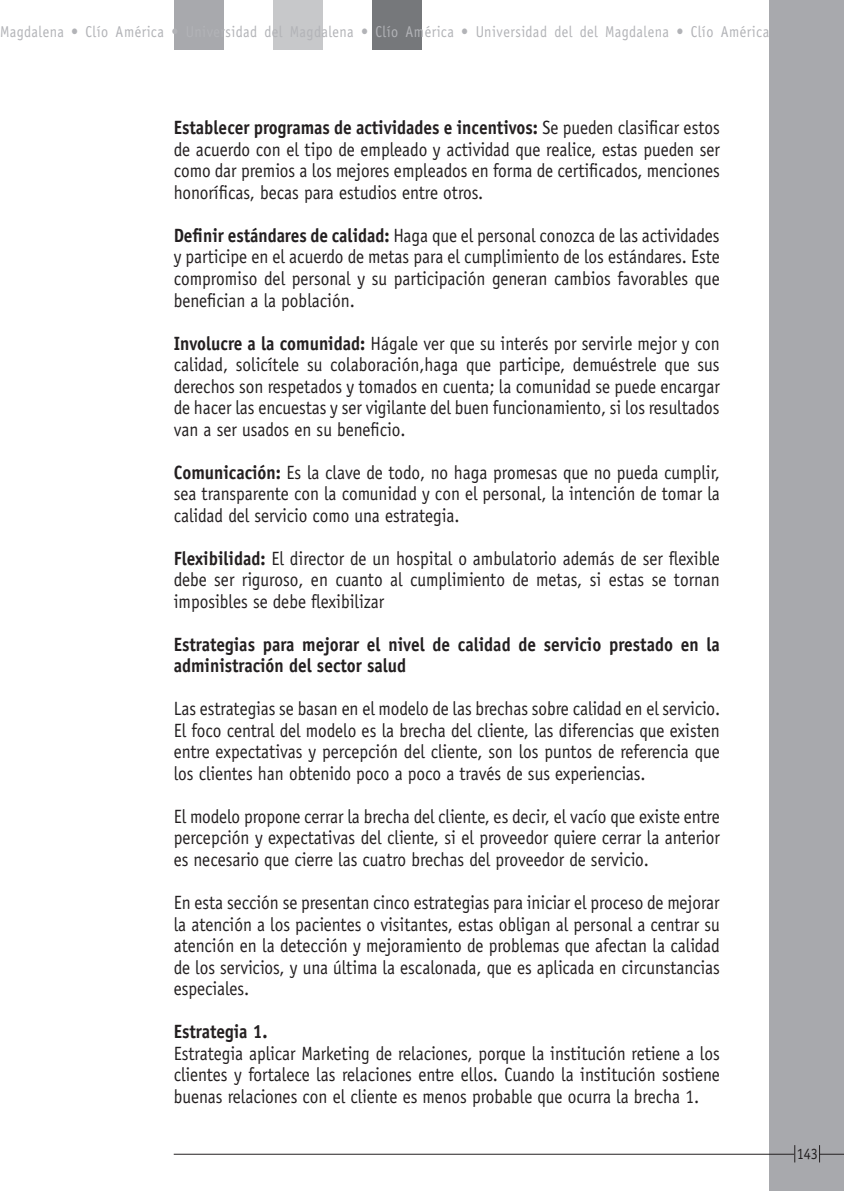
<style>
.page{position:relative;width:844px;height:1191px;background:#fff}
.page>*{position:absolute;margin:0;border:0;box-sizing:border-box;transform-origin:0 0}
.C__de_texto{font:19.25px/21.5px "Officina Sans";color:#231f20;text-align:justify;scale:.9 1}
.C__de_texto-2{font:700 19.25px/21.5px "Officina Sans";color:#231f20;scale:.9 1}
.t1{font:15.75px "Officina Sans";letter-spacing:.035em;color:#b2b3b7;scale:.9 1}
.t2{font:15.75px "Officina Sans";color:#231f20;scale:.9 1}
.s1{font-weight:700}
</style>
<div class="page">
<div style="left:769px;top:0;width:74px;height:1191px;background:#a8a9ad"></div>
<hr style="left:174px;top:1153px;width:620px;height:1px;background:#231f20">
<div style="left:174px;top:0;width:49px;height:50px;background:#a8a9ad"></div>
<div style="left:372px;top:0;width:50px;height:50px;background:#76787b"></div>
<div style="left:273px;top:0;width:49px;height:50px;background:#c7c8ca"></div>
<svg style="left:794px;top:1145px;width:1px;height:17px"></svg>
<svg style="left:819px;top:1145px;width:24px;height:17px"></svg>
<p class="t1" style="left:0;top:22px;width:856px">Magdalena • Clío América • Universidad del Magdalena • Clío América • Universidad del del Magdalena • Clío América</p>
<p class="C__de_texto" style="left:174px;top:117px;width:608px"><span class="s1">Establecer programas de actividades e incentivos:</span> Se pueden clasificar estos de acuerdo con el tipo de empleado y actividad que realice, estas pueden ser como dar premios a los mejores empleados en forma de certificados, menciones honoríficas, becas para estudios entre otros.</p>
<p class="C__de_texto" style="left:174px;top:225px;width:608px"><span class="s1">Definir estándares de calidad:</span> Haga que el personal conozca de las actividades y participe en el acuerdo de metas para el cumplimiento de los estándares. Este compromiso del personal y su participación generan cambios favorables que benefician a la población.</p>
<p class="C__de_texto" style="left:174px;top:332px;width:608px"><span class="s1">Involucre a la comunidad:</span> Hágale ver que su interés por servirle mejor y con calidad, solicítele su colaboración,haga que participe, demuéstrele que sus derechos son respetados y tomados en cuenta; la comunidad se puede encargar de hacer las encuestas y ser vigilante del buen funcionamiento, si los resultados van a ser usados en su beneficio.</p>
<p class="C__de_texto" style="left:174px;top:461px;width:608px"><span class="s1">Comunicación:</span> Es la clave de todo, no haga promesas que no pueda cumplir, sea transparente con la comunidad y con el personal, la intención de tomar la calidad del servicio como una estrategia.</p>
<p class="C__de_texto" style="left:174px;top:547px;width:608px"><span class="s1">Flexibilidad:</span> El director de un hospital o ambulatorio además de ser flexible debe ser riguroso, en cuanto al cumplimiento de metas, si estas se tornan imposibles se debe flexibilizar</p>
<p class="C__de_texto-2" style="left:174px;top:633px;width:608px">Estrategias para mejorar el nivel de calidad de servicio prestado en la administración del sector salud</p>
<p class="C__de_texto" style="left:174px;top:698px;width:608px">Las estrategias se basan en el modelo de las brechas sobre calidad en el servicio.<br>El foco central del modelo es la brecha del cliente, las diferencias que existen entre expectativas y percepción del cliente, son los puntos de referencia que los clientes han obtenido poco a poco a través de sus experiencias.</p>
<p class="C__de_texto" style="left:174px;top:805px;width:608px">El modelo propone cerrar la brecha del cliente, es decir, el vacío que existe entre percepción y expectativas del cliente, si el proveedor quiere cerrar la anterior es necesario que cierre las cuatro brechas del proveedor de servicio.</p>
<p class="C__de_texto" style="left:174px;top:891px;width:608px">En esta sección se presentan cinco estrategias para iniciar el proceso de mejorar la atención a los pacientes o visitantes, estas obligan al personal a centrar su atención en la detección y mejoramiento de problemas que afectan la calidad de los servicios, y una última la escalonada, que es aplicada en circunstancias especiales.</p>
<p class="C__de_texto-2" style="left:174px;top:1020px;width:106px">Estrategia 1.</p>
<p class="C__de_texto" style="left:174px;top:1042px;width:608px">Estrategia aplicar Marketing de relaciones, porque la institución retiene a los clientes y fortalece las relaciones entre ellos. Cuando la institución sostiene buenas relaciones con el cliente es menos probable que ocurra la brecha 1.</p>
<p class="t2" style="left:796px;top:1144px;width:25px">143</p>
</div>
